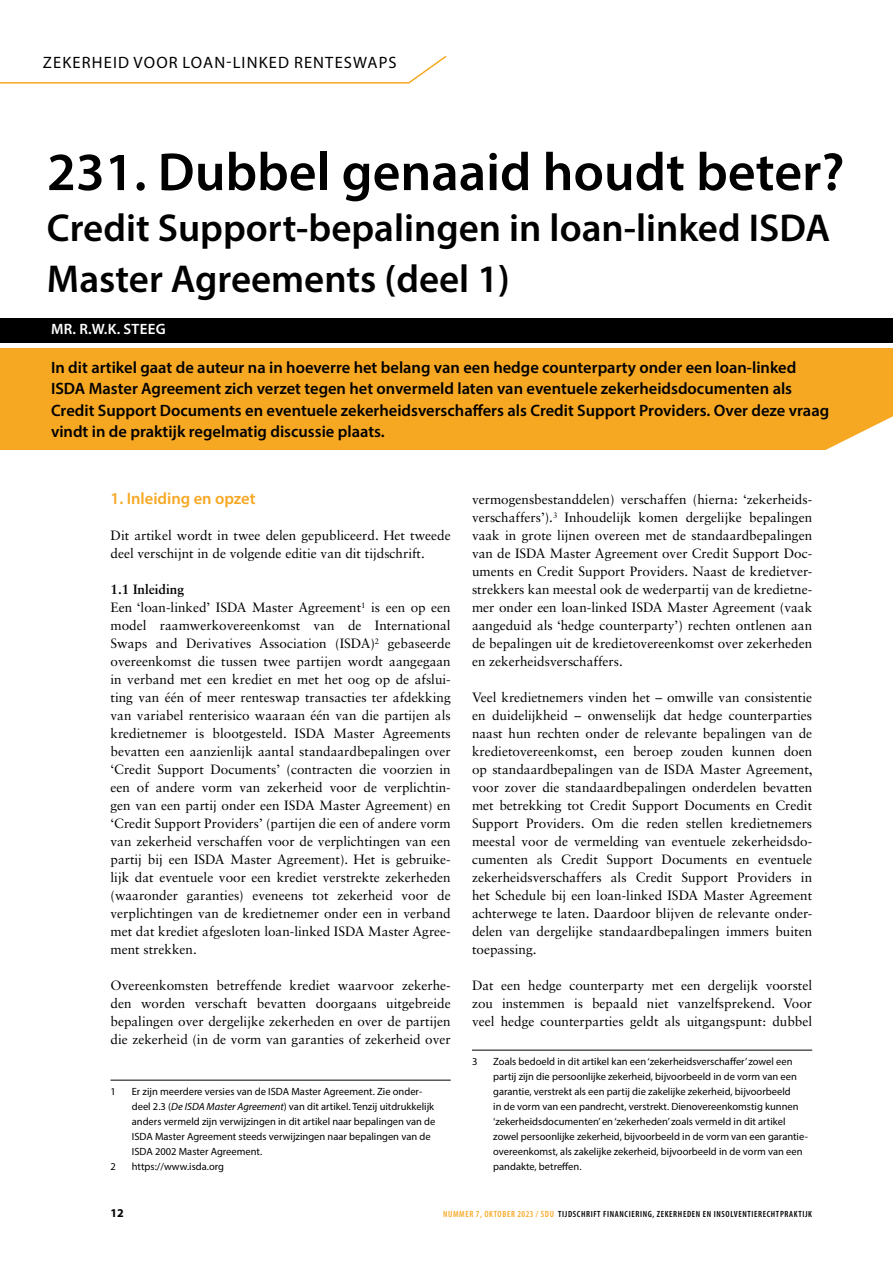
<style>
.page{position:relative;width:893px;height:1263px;background:#fff}
.page>*{position:absolute;margin:0;border:0;box-sizing:border-box;transform-origin:0 0}
.t1{font:600 54px "Myriad Pro";color:#000}
.t2{font:600 39px/51px "Myriad Pro";color:#000}
.t3{font:600 16.5px/21px "Myriad Pro";color:#000}
.t4{font:16.5px "Myriad Pro";letter-spacing:.07em;color:#000}
.t5{font:600 16.5px "Myriad Pro";color:#f7a823}
.t6{font:600 15px "Myriad Pro";letter-spacing:.02em;color:#fff}
.t7{font:13.5px/18px "Sabon LT Std";color:#000;text-align:justify}
.t8{font:700 12px "Myriad Pro";color:#000}
.t9{font:10.5px/15px "Myriad Pro";color:#000}
.t10{font:600 condensed 9px "Myriad Pro";letter-spacing:.07em;color:#000}
.s1{font-weight:700}
.s2{font-style:italic}
.s3{color:#f7a823}
</style>
<div class="page">
<div style="left:0;top:318px;width:893px;height:24px;background:#000"></div>
<svg style="left:0;top:55px;width:447px;height:29px"></svg>
<hr style="left:111px;top:1080px;width:340px;height:1px;background:#000">
<hr style="left:472px;top:1050px;width:340px;height:1px;background:#000">
<div style="left:0;top:348px;width:893px;height:101px;background:#f7a823"></div>
<svg style="left:816px;top:449px;width:77px;height:1px"></svg>
<p class="t4" style="left:43px;top:53px;width:59px">Zekerheid</p>
<p class="t4" style="left:133px;top:53px;width:13px">voo</p>
<p class="t4" style="left:169px;top:53px;width:34px">r loan</p>
<p class="t4" style="left:226px;top:53px;width:89px">-lin ked renteswaps</p>
<h1 class="t1" style="left:47px;top:138px;width:799px">231. Dubbel genaaid houdt beter?</h1>
<h2 class="t2" style="left:47px;top:201px;width:785px">Credit Support-bepalingen in loan-linked ISDA<br>Master Agreements (deel 1)</h2>
<p class="t6" style="left:51px;top:320px;width:116px">MR. R.W.K. STEEG</p>
<p class="t3" style="left:51px;top:357px;width:780px">In dit artikel gaat de auteur na in hoeverre het belang van een hedge counterparty onder een loan-linked ISDA Master Agreement zich verzet tegen het onvermeld laten van eventuele zekerheidsdocumenten als Credit Support Documents en eventuele zekerheidsverschaffers als Credit Support Providers. Over deze vraag vindt in de praktijk regelmatig discussie plaats.</p>
<p class="t5" style="left:111px;top:488px;width:146px">1. Inleiding en opzet</p>
<p class="t7" style="left:111px;top:526px;width:342px">Dit artikel wordt in twee delen gepubliceerd. Het tweede deel verschijnt in de volgende editie van dit tijdschrift.</p>
<p class="t7" style="left:111px;top:580px;width:342px;text-align:left"><span class="s1">1.1 Inleiding<br></span>Een ‘loan-linked’ ISDA Master Agreement<sup>1</sup> is een op een model raamwerkovereenkomst van de International Swaps and Derivatives Association (ISDA)<sup>2</sup> gebaseerde overeenkomst die tussen twee partijen wordt aangegaan in verband met een krediet en met het oog op de afslui&shy;ting van één of meer renteswap transacties ter afdekking van variabel renterisico waaraan één van die partijen als kredietnemer is blootgesteld. ISDA Master Agreements bevatten een aanzienlijk aantal standaardbepalingen over ‘Credit Support Documents’ (contracten die voorzien in een of andere vorm van zekerheid voor de verplichtin&shy;gen van een partij onder een ISDA Master Agreement) en ‘Credit Support Providers’ (partijen die een of andere vorm van zekerheid verschaffen voor de verplichtingen van een partij bij een ISDA Master Agreement). Het is gebruike&shy;lijk dat eventuele voor een krediet verstrekte zekerheden (waaronder garanties) eveneens tot zekerheid voor de verplichtingen van de kredietnemer onder een in verband met dat krediet afgesloten loan-linked ISDA Master Agree&shy;ment strekken.</p>
<p class="t7" style="left:111px;top:976px;width:342px">Overeenkomsten betreffende krediet waarvoor zekerhe&shy;den worden verschaft bevatten doorgaans uitgebreide bepalingen over dergelijke zekerheden en over de partijen die zekerheid (in de vorm van garanties of zekerheid over</p>
<p class="t9" style="left:111px;top:1084px;width:7px">1</p>
<p class="t9" style="left:132px;top:1084px;width:305px">Er zijn meerdere versies van de ISDA Master Agreement. Zie onder&shy;deel 2.3 (<span class="s2">De ISDA Master Agreement</span>) van dit artikel. Tenzij uitdrukkelijk anders vermeld zijn verwijzingen in dit artikel naar bepalingen van de ISDA Master Agreement steeds verwijzingen naar bepalingen van de ISDA 2002 Master Agreement.</p>
<p class="t9" style="left:111px;top:1159px;width:7px">2</p>
<p class="t9" style="left:132px;top:1159px;width:94px">https://www.isda.org</p>
<p class="t7" style="left:472px;top:490px;width:342px">vermogensbestanddelen) verschaffen (hierna: ‘zekerheids&shy;verschaffers’).<sup>3</sup> Inhoudelijk komen dergelijke bepalingen vaak in grote lijnen overeen met de standaardbepalingen van de ISDA Master Agreement over Credit Support Doc&shy;uments en Credit Support Providers. Naast de kredietver&shy;strekkers kan meestal ook de wederpartij van de kredietne&shy;mer onder een loan-linked ISDA Master Agreement (vaak aangeduid als ‘hedge counterparty’) rechten ontlenen aan de bepalingen uit de kredietovereenkomst over zekerheden en zekerheidsverschaffers.</p>
<p class="t7" style="left:472px;top:688px;width:342px">Veel kredietnemers vinden het – omwille van consistentie en duidelijkheid – onwenselijk dat hedge counterparties naast hun rechten onder de relevante bepalingen van de kredietovereenkomst, een beroep zouden kunnen doen op standaardbepalingen van de ISDA Master Agreement, voor zover die standaardbepalingen onderdelen bevatten met betrekking tot Credit Support Documents en Credit Support Providers. Om die reden stellen kredietnemers meestal voor de vermelding van eventuele zekerheidsdo&shy;cumenten als Credit Support Documents en eventuele zekerheidsverschaffers als Credit Support Providers in het Schedule bij een loan-linked ISDA Master Agreement achterwege te laten. Daardoor blijven de relevante onder&shy;delen van dergelijke standaardbepalingen immers buiten toepassing.</p>
<p class="t7" style="left:472px;top:976px;width:342px">Dat een hedge counterparty met een dergelijk voorstel zou instemmen is bepaald niet vanzelfsprekend. Voor veel hedge counterparties geldt als uitgangspunt: dubbel</p>
<p class="t9" style="left:472px;top:1054px;width:7px">3</p>
<p class="t9" style="left:493px;top:1054px;width:316px">Zoals bedoeld in dit artikel kan een ‘zekerheidsverschaffer’ zowel een partij zijn die persoonlijke zekerheid, bijvoorbeeld in de vorm van een garantie, verstrekt als een partij die zakelijke zekerheid, bijvoorbeeld<br>in de vorm van een pandrecht, verstrekt. Dienovereenkomstig kunnen ‘zekerheidsdocumenten’ en ‘zekerheden’ zoals vermeld in dit artikel zowel persoonlijke zekerheid, bijvoorbeeld in de vorm van een garantie&shy;overeenkomst, als zakelijke zekerheid, bijvoorbeeld in de vorm van een pandakte, betreffen.</p>
<p class="t8" style="left:111px;top:1205px;width:15px">12</p>
<p class="t10" style="left:443px;top:1208px;width:371px"><span class="s3">NUMMER 7, OKTOBER 2023 / SDU</span> TIJDSCHRIFT FINANCIERING, ZEKERHEDEN EN INSOLVENTIERECHTPRAKTIJK</p>
</div>
